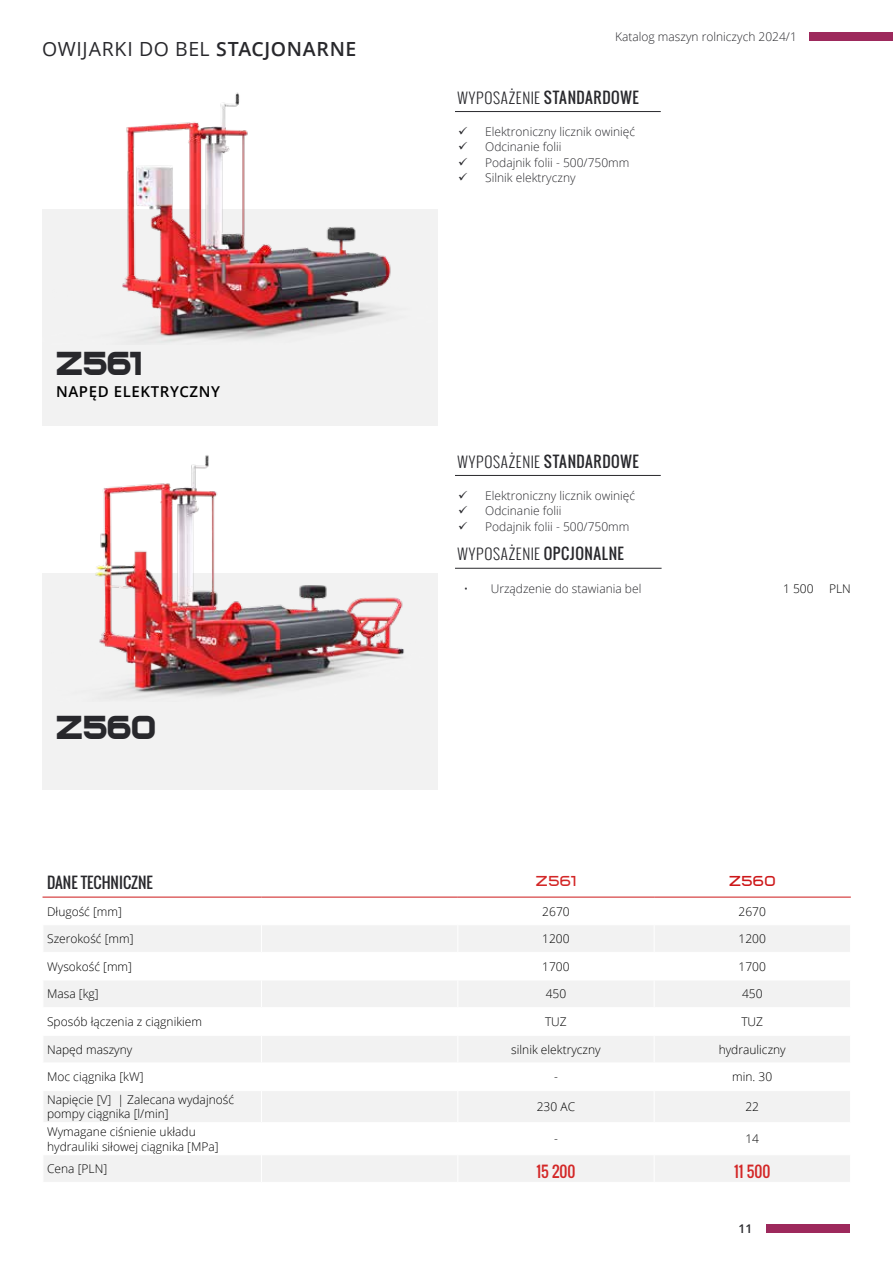
<style>
.page{position:relative;width:893px;height:1263px;background:#fff}
.page>*{position:absolute;margin:0;border:0;box-sizing:border-box;transform-origin:0 0}
.t1{font:700 45px "Bitsumishi Pro";color:#28282c}
.t2{font:19.5px "Open Sans";letter-spacing:.03em;color:#28282c}
.t3{font:19.5px "Bitsumishi Pro";color:#d32727}
.t4{font:19.5px "Bitsumishi Pro";color:#cd1719}
.t5{font:300 15px "Oswald";letter-spacing:.045em;color:#28282c}
.t6{font:600 15px "Open Sans";letter-spacing:.04em;color:#000}
.t7{font:15px "Oswald";color:#28282c}
.t8{font:15px "Oswald";color:#d32727}
.t9{font:300 12px/14.4px "Open Sans";color:#000}
.t10{font:300 12px/15.6px "Open Sans";color:#28282c}
.t11{font:600 12px "Open Sans";color:#28282c}
.s1{font-weight:600}
.s2{font-weight:400}
</style>
<div class="page">
<div style="left:766px;top:1224px;width:84px;height:9px;background:#9d295c"></div>
<div style="left:809px;top:32px;width:84px;height:9px;background:#9d295c"></div>
<div style="left:43px;top:209px;width:395px;height:217px;background:#f2f2f2"></div>
<div style="left:43px;top:573px;width:395px;height:216px;background:#f2f2f2"></div>
<img style="left:122px;top:92px;width:269px;height:251px">
<img style="left:95px;top:455px;width:309px;height:243px">
<hr style="left:455px;top:568px;width:207px;height:1px;background:#28282c">
<hr style="left:455px;top:111px;width:206px;height:1px;background:#28282c">
<hr style="left:455px;top:475px;width:206px;height:1px;background:#28282c">
<svg style="left:44px;top:926px;width:806px;height:256px;fill:#f2f2f2"></svg>
<hr style="left:43px;top:952px;width:218px;height:1px;background:#fff">
<hr style="left:261px;top:952px;width:197px;height:1px;background:#fff">
<hr style="left:458px;top:952px;width:196px;height:1px;background:#fff">
<hr style="left:654px;top:952px;width:197px;height:1px;background:#fff">
<hr style="left:43px;top:980px;width:218px;height:1px;background:#fff">
<hr style="left:261px;top:980px;width:197px;height:1px;background:#fff">
<hr style="left:458px;top:980px;width:196px;height:1px;background:#fff">
<hr style="left:654px;top:980px;width:197px;height:1px;background:#fff">
<hr style="left:43px;top:1007px;width:218px;height:1px;background:#fff">
<hr style="left:261px;top:1007px;width:197px;height:1px;background:#fff">
<hr style="left:458px;top:1007px;width:196px;height:1px;background:#fff">
<hr style="left:654px;top:1007px;width:197px;height:1px;background:#fff">
<hr style="left:43px;top:1035px;width:218px;height:1px;background:#fff">
<hr style="left:261px;top:1035px;width:197px;height:1px;background:#fff">
<hr style="left:458px;top:1035px;width:196px;height:1px;background:#fff">
<hr style="left:654px;top:1035px;width:197px;height:1px;background:#fff">
<hr style="left:43px;top:1062px;width:218px;height:1px;background:#fff">
<hr style="left:261px;top:1062px;width:197px;height:1px;background:#fff">
<svg style="left:261px;top:926px;width:1px;height:164px"></svg>
<hr style="left:458px;top:1062px;width:196px;height:1px;background:#fff">
<svg style="left:457px;top:926px;width:1px;height:164px"></svg>
<hr style="left:654px;top:1062px;width:197px;height:1px;background:#fff">
<svg style="left:654px;top:926px;width:1px;height:164px"></svg>
<hr style="left:43px;top:1090px;width:218px;height:1px;background:#fff">
<hr style="left:261px;top:1090px;width:197px;height:1px;background:#fff">
<hr style="left:261px;top:1091px;width:1px;height:31px;background:#fff">
<hr style="left:458px;top:1090px;width:196px;height:1px;background:#fff">
<hr style="left:457px;top:1091px;width:1px;height:31px;background:#fff">
<hr style="left:654px;top:1090px;width:197px;height:1px;background:#fff">
<hr style="left:654px;top:1091px;width:1px;height:31px;background:#fff">
<hr style="left:43px;top:1122px;width:218px;height:1px;background:#fff">
<hr style="left:261px;top:1122px;width:197px;height:1px;background:#fff">
<hr style="left:261px;top:1123px;width:1px;height:31px;background:#fff">
<hr style="left:458px;top:1122px;width:196px;height:1px;background:#fff">
<hr style="left:457px;top:1123px;width:1px;height:31px;background:#fff">
<hr style="left:654px;top:1122px;width:197px;height:1px;background:#fff">
<hr style="left:654px;top:1123px;width:1px;height:31px;background:#fff">
<hr style="left:43px;top:1154px;width:218px;height:1px;background:#fff">
<hr style="left:261px;top:1154px;width:197px;height:1px;background:#fff">
<svg style="left:261px;top:1155px;width:1px;height:27px"></svg>
<hr style="left:458px;top:1154px;width:196px;height:1px;background:#fff">
<svg style="left:457px;top:1155px;width:1px;height:27px"></svg>
<hr style="left:654px;top:1154px;width:197px;height:1px;background:#fff">
<svg style="left:654px;top:1155px;width:1px;height:27px"></svg>
<hr style="left:43px;top:897px;width:218px;height:1px;background:#cd1719">
<hr style="left:261px;top:897px;width:197px;height:1px;background:#cd1719">
<hr style="left:458px;top:897px;width:196px;height:1px;background:#cd1719">
<hr style="left:654px;top:897px;width:197px;height:1px;background:#cd1719">
<h2 class="t2" style="left:42px;top:35px;width:315px">OWIJARKI DO BEL <span class="s1">STACJONARNE</span></h2>
<h1 class="t1" style="left:56px;top:346px;width:87px">Z561</h1>
<p class="t6" style="left:56px;top:381px;width:165px">NAPĘD ELEKTRYCZNY</p>
<h1 class="t1" style="left:56px;top:710px;width:101px">Z560</h1>
<p class="t10" style="left:615px;top:29px;width:183px">Katalog maszyn rolniczych 2024/1</p>
<p class="t5" style="left:457px;top:87px;width:183px">WYPOSAŻENIE <span class="s2">STANDARDOWE</span></p>
<p class="t10" style="left:485px;top:123px;width:152px">Elektroniczny licznik owinięć<br>Odcinanie folii<br>Podajnik folii - 500/750mm<br>Silnik elektryczny</p>
<p class="t5" style="left:457px;top:450px;width:183px">WYPOSAŻENIE <span class="s2">STANDARDOWE</span></p>
<p class="t10" style="left:485px;top:487px;width:152px">Elektroniczny licznik owinięć<br>Odcinanie folii<br>Podajnik folii - 500/750mm</p>
<p class="t5" style="left:457px;top:543px;width:168px">WYPOSAŻENIE <span class="s2">OPCJONALNE</span></p>
<p class="t10" style="left:464px;top:580px;width:179px">• Urządzenie do stawiania bel</p>
<p class="t9" style="left:783px;top:581px;width:32px">1 500</p>
<p class="t9" style="left:829px;top:581px;width:23px">PLN</p>
<p class="t7" style="left:47px;top:871px;width:107px">DANE TECHNICZNE</p>
<h2 class="t3" style="left:536px;top:873px;width:42px">Z561</h2>
<h2 class="t4" style="left:729px;top:873px;width:48px">Z560</h2>
<p class="t9" style="left:47px;top:904px;width:76px">Długość [mm]</p>
<p class="t9" style="left:542px;top:904px;width:29px">2670</p>
<p class="t9" style="left:739px;top:904px;width:29px">2670</p>
<p class="t9" style="left:47px;top:931px;width:88px">Szerokość [mm]</p>
<p class="t9" style="left:542px;top:931px;width:29px">1200</p>
<p class="t9" style="left:739px;top:931px;width:29px">1200</p>
<p class="t9" style="left:47px;top:959px;width:86px">Wysokość [mm]</p>
<p class="t9" style="left:542px;top:959px;width:29px">1700</p>
<p class="t9" style="left:739px;top:959px;width:29px">1700</p>
<p class="t9" style="left:47px;top:986px;width:53px">Masa [kg]</p>
<p class="t9" style="left:546px;top:986px;width:22px">450</p>
<p class="t9" style="left:742px;top:986px;width:22px">450</p>
<p class="t9" style="left:47px;top:1014px;width:156px">Sposób łączenia z ciągnikiem</p>
<p class="t9" style="left:545px;top:1014px;width:23px">TUZ</p>
<p class="t9" style="left:741px;top:1014px;width:23px">TUZ</p>
<p class="t9" style="left:47px;top:1042px;width:87px">Napęd maszyny</p>
<p class="t9" style="left:511px;top:1042px;width:91px">silnik elektryczny</p>
<p class="t9" style="left:719px;top:1042px;width:69px">hydrauliczny</p>
<p class="t9" style="left:47px;top:1069px;width:98px">Moc ciągnika [kW]</p>
<p class="t9" style="left:554px;top:1069px;width:5px">-</p>
<p class="t9" style="left:732px;top:1069px;width:42px">min. 30</p>
<p class="t9" style="left:47px;top:1092px;width:188px">Napięcie [V] | Zalecana wydajność pompy ciągnika [l/min]</p>
<p class="t9" style="left:537px;top:1099px;width:40px">230 AC</p>
<p class="t9" style="left:745px;top:1099px;width:15px">22</p>
<p class="t9" style="left:47px;top:1124px;width:173px">Wymagane ciśnienie układu hydrauliki siłowej ciągnika [MPa]</p>
<p class="t9" style="left:554px;top:1131px;width:5px">-</p>
<p class="t9" style="left:745px;top:1131px;width:15px">14</p>
<p class="t9" style="left:47px;top:1161px;width:62px">Cena [PLN]</p>
<p class="t8" style="left:537px;top:1160px;width:40px">15 200</p>
<p class="t8" style="left:734px;top:1160px;width:38px">11 500</p>
<p class="t11" style="left:739px;top:1221px;width:15px">11</p>
</div>
